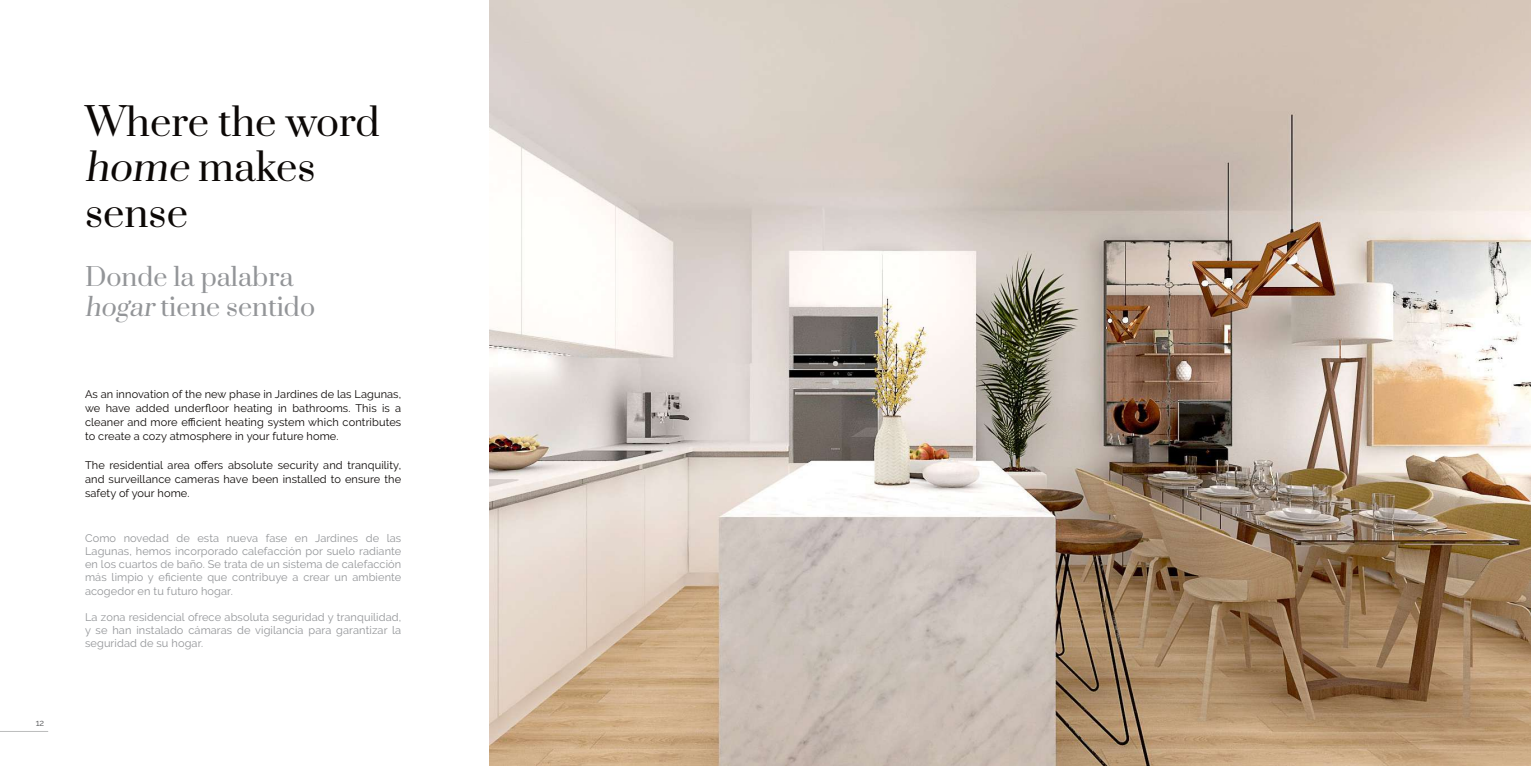
<style>
.page{position:relative;width:1531px;height:766px;background:#fff}
.page>*{position:absolute;margin:0;border:0;box-sizing:border-box;transform-origin:0 0}
.t1{font:38px/45.6px "Prata";color:#0c0806}
.t2{font:25px/30px "Prata";color:#939598}
.t3{font:11px/13.2px "Raleway";letter-spacing:.01em;color:#939598;text-align:justify}
.t4{font:11px/14px "Raleway";letter-spacing:.01em;color:#0c0806;text-align:justify}
.t5{font:9px "Raleway";color:#57585a}
</style>
<div class="page">
<hr style="left:0;top:730px;width:48px;height:1px;background:#57585a">
<img style="left:489px;top:0;width:1042px;height:765px">
<p class="t5" style="left:36px;top:717px;width:10px">12</p>
<h1 class="t1" style="left:85px;top:97px;width:296px">Where the word home makes sense</h1>
<h2 class="t2" style="left:85px;top:260px;width:232px">Donde la palabra hogar tiene sentido</h2>
<p class="t4" style="left:85px;top:387px;width:318px">As an innovation of the new phase in Jardines de las Lagunas, we have added underfloor heating in bathrooms. This is a cleaner and more efficient heating system which contributes to create a cozy atmosphere in your future home.</p>
<p class="t4" style="left:85px;top:457px;width:318px">The residential area offers absolute security and tranquility, and surveillance cameras have been installed to ensure the safety of your home.</p>
<p class="t3" style="left:85px;top:531px;width:318px">Como novedad de esta nueva fase en Jardines de las Lagunas, hemos incorporado calefacción por suelo radiante en los cuartos de baño. Se trata de un sistema de calefacción más limpio y eficiente que contribuye a crear un ambiente acogedor en tu futuro hogar.</p>
<p class="t3" style="left:85px;top:610px;width:318px">La zona residencial ofrece absoluta seguridad y tranquilidad, y se han instalado cámaras de vigilancia para garantizar la seguridad de su hogar.</p>
</div>
